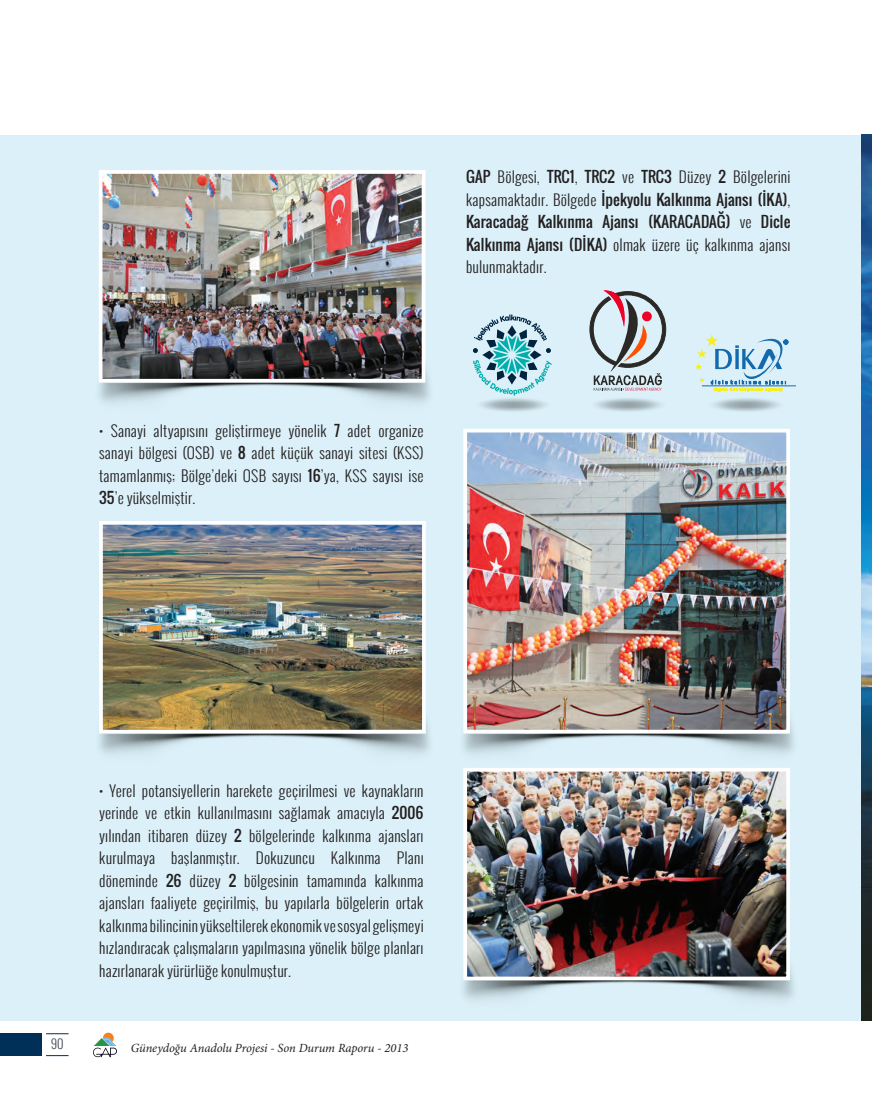
<style>
.page{position:relative;width:872px;height:1102px;background:#fff}
.page>*{position:absolute;margin:0;border:0;box-sizing:border-box;transform-origin:0 0}
.t1{font:300 15px/22.5px "Oswald";letter-spacing:.01em;color:#231f20;text-align:justify}
.t2{font:15px/22.5px "Oswald";letter-spacing:.01em;color:#231f20;text-align:justify}
.t3{font:italic 12.5px "Minion Pro";letter-spacing:-.005em;color:#231f20}
.t4{font:300 12.5px "Oswald";color:#404350}
.s1{font-weight:300}
.s2{font-weight:400}
</style>
<div class="page">
<div style="left:0;top:135px;width:872px;height:885px;background:#dbf0f8"></div>
<div style="left:0;top:1033px;width:42px;height:23px;background:#002f57"></div>
<svg style="left:93px;top:1033px;width:24px;height:24px"></svg>
<svg style="left:46px;top:1033px;width:23px;height:1px"></svg>
<svg style="left:46px;top:1055px;width:23px;height:1px"></svg>
<img style="left:463px;top:720px;width:331px;height:34px">
<img style="left:463px;top:966px;width:331px;height:34px">
<img style="left:99px;top:720px;width:331px;height:34px">
<img style="left:468px;top:434px;width:317px;height:294px">
<div style="left:463px;top:429px;width:327px;height:304px;border:4px solid #fff"></div>
<img style="left:468px;top:773px;width:317px;height:202px">
<div style="left:463px;top:768px;width:327px;height:212px;border:4px solid #fff"></div>
<img style="left:104px;top:526px;width:317px;height:202px">
<div style="left:99px;top:521px;width:327px;height:212px;border:4px solid #fff"></div>
<img style="left:861px;top:135px;width:11px;height:885px">
<img style="left:99px;top:278px;width:331px;height:125px">
<img style="left:104px;top:175px;width:316px;height:203px">
<div style="left:99px;top:170px;width:326px;height:213px;border:4px solid #fff"></div>
<svg style="left:473px;top:314px;width:78px;height:79px"></svg>
<img style="left:481px;top:393px;width:65px;height:18px">
<svg style="left:589px;top:290px;width:77px;height:101px"></svg>
<hr style="left:702px;top:386px;width:94px;height:1px;background:#1369ae">
<svg style="left:695px;top:334px;width:96px;height:57px"></svg>
<p class="t2" style="left:466px;top:165px;width:326px">GAP <span class="s1">Bölgesi,</span> TRC1<span class="s1">,</span> TRC2 <span class="s1">ve</span> TRC3 <span class="s1">Düzey</span> 2 <span class="s1">Bölgelerini kapsamaktadır. Bölgede</span> İpekyolu Kalkınma Ajansı (İKA)<span class="s1">, </span>Karacadağ Kalkınma Ajansı (KARACADAĞ) <span class="s1">ve</span> Dicle Kalkınma Ajansı (DİKA) <span class="s1">olmak üzere üç kalkınma ajansı bulunmaktadır.</span></p>
<p class="t1" style="left:99px;top:419px;width:326px">• Sanayi altyapısını geliştirmeye yönelik <span class="s2">7</span> adet organize sanayi bölgesi (OSB) ve <span class="s2">8</span> adet küçük sanayi sitesi (KSS) tamamlanmış; Bölge’deki OSB sayısı <span class="s2">16</span>’ya, KSS sayısı ise <span class="s2">35</span>’e yükselmiştir.</p>
<p class="t4" style="left:51px;top:1035px;width:14px">90</p>
<p class="t1" style="left:99px;top:779px;width:326px">• Yerel potansiyellerin harekete geçirilmesi ve kaynakların yerinde ve etkin kullanılmasını sağlamak amacıyla <span class="s2">2006 </span>yılından itibaren düzey <span class="s2">2</span> bölgelerinde kalkınma ajansları kurulmaya başlanmıştır. Dokuzuncu Kalkınma Planı döneminde <span class="s2">26</span> düzey <span class="s2">2</span> bölgesinin tamamında kalkınma ajansları faaliyete geçirilmiş, bu yapılarla bölgelerin ortak kalkınma bilincinin yükseltilerek ekonomik ve sosyal gelişmeyi hızlandıracak çalışmaların yapılmasına yönelik bölge planları hazırlanarak yürürlüğe konulmuştur.</p>
<p class="t3" style="left:131px;top:1041px;width:279px">Güneydoğu Anadolu Projesi - Son Durum Raporu - 2013</p>
</div>
